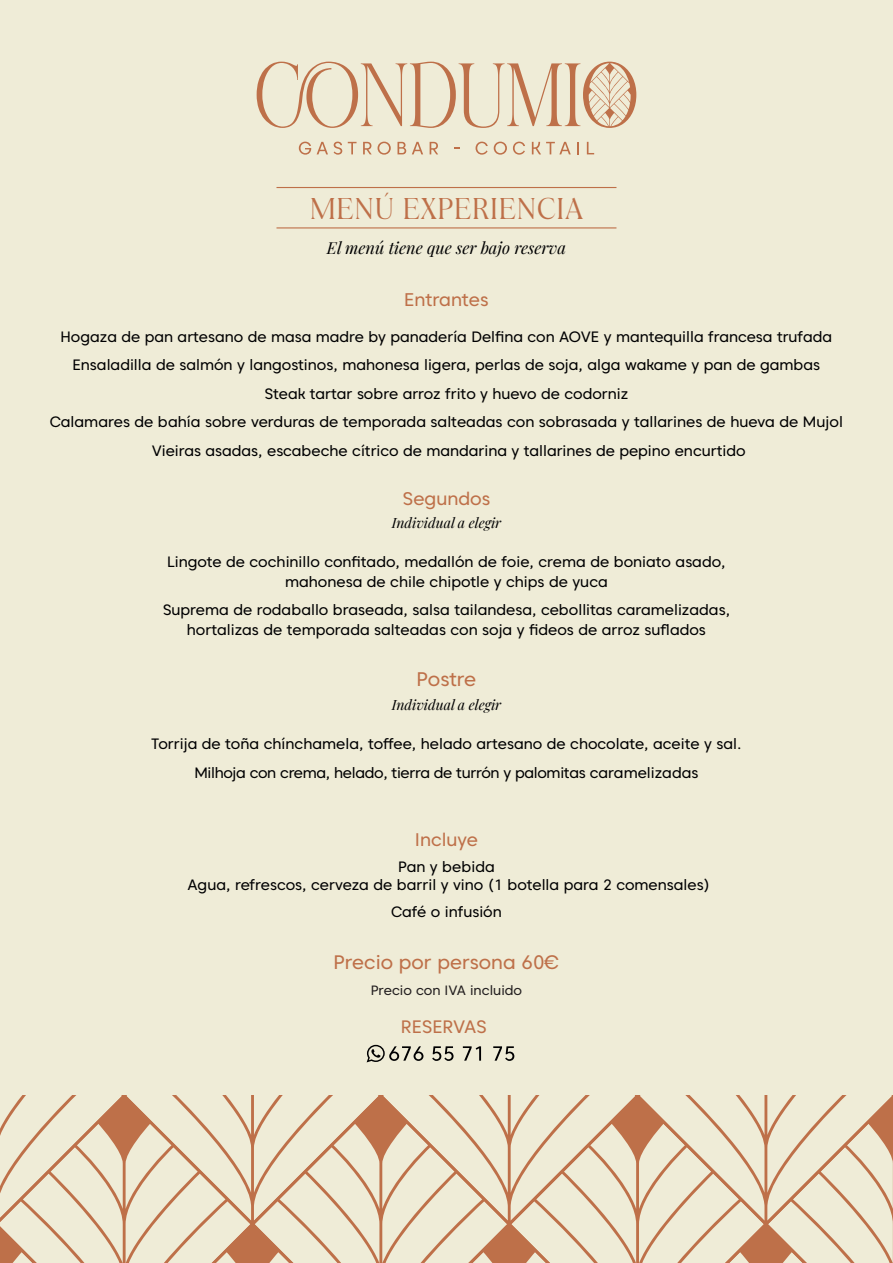
<style>
.page{position:relative;width:893px;height:1263px;background:#efecd7}
.page>*{position:absolute;margin:0;border:0;box-sizing:border-box;transform-origin:0 0}
.t1{font:30px "Montas";letter-spacing:.025em;color:#be7049}
.t2{font:19.65px "Caros";letter-spacing:-.01em;color:#be7049}
.t3{font:19.5px "Caros";color:#be7049}
.t4{font:18.3px "Caros";color:#be7049}
.t5{font:18px "Caros";color:#be7049}
.t6{font:italic 16.5px "Playfair Display";color:#000001}
.t7{font:15px/28.5px "Caros";color:#000001;text-align:center}
.t8{font:italic 14.1px "Playfair Display";color:#000001}
.t9{font:13.5px "Caros";color:#231f20}
</style>
<div class="page">
<svg style="left:0;top:1096px;width:893px;height:167px"></svg>
<hr style="left:276px;top:187px;width:340px;height:1px;background:#be7049">
<hr style="left:276px;top:227px;width:340px;height:1px;background:#be7049">
<svg style="left:299px;top:142px;width:12px;height:13px"></svg>
<svg style="left:317px;top:142px;width:11px;height:12px"></svg>
<svg style="left:334px;top:142px;width:8px;height:13px"></svg>
<svg style="left:348px;top:142px;width:9px;height:12px"></svg>
<svg style="left:363px;top:142px;width:28px;height:13px"></svg>
<svg style="left:397px;top:142px;width:9px;height:12px"></svg>
<svg style="left:412px;top:142px;width:11px;height:12px"></svg>
<svg style="left:430px;top:142px;width:8px;height:12px"></svg>
<svg style="left:476px;top:142px;width:12px;height:13px"></svg>
<svg style="left:494px;top:142px;width:13px;height:13px"></svg>
<svg style="left:513px;top:142px;width:12px;height:13px"></svg>
<svg style="left:532px;top:142px;width:39px;height:12px"></svg>
<svg style="left:577px;top:142px;width:2px;height:12px"></svg>
<svg style="left:587px;top:142px;width:7px;height:12px"></svg>
<svg style="left:257px;top:62px;width:379px;height:66px"></svg>
<svg style="left:432px;top:1046px;width:22px;height:15px"></svg>
<svg style="left:463px;top:1046px;width:18px;height:15px"></svg>
<svg style="left:493px;top:1046px;width:21px;height:15px"></svg>
<svg style="left:367px;top:1045px;width:56px;height:17px"></svg>
<h1 class="t1" style="left:310px;top:192px;width:275px">MENÚ EXPERIENCIA</h1>
<p class="t6" style="left:327px;top:234px;width:240px">El menú tiene que ser bajo reserva</p>
<p class="t4" style="left:404px;top:287px;width:86px">Entrantes</p>
<p class="t7" style="left:50px;top:322px;width:795px">Hogaza de pan artesano de masa madre by panadería Delfina con AOVE y mantequilla francesa trufada Ensaladilla de salmón y langostinos, mahonesa ligera, perlas de soja, alga wakame y pan de gambas<br>Steak tartar sobre arroz frito y huevo de codorniz<br>Calamares de bahía sobre verduras de temporada salteadas con sobrasada y tallarines de hueva de Mujol Vieiras asadas, escabeche cítrico de mandarina y tallarines de pepino encurtido</p>
<p class="t4" style="left:403px;top:487px;width:89px">Segundos</p>
<p class="t8" style="left:392px;top:512px;width:111px">Individual a elegir</p>
<p class="t7" style="left:167px;top:552px;width:560px;line-height:19.5px">Lingote de cochinillo confitado, medallón de foie, crema de boniato asado, mahonesa de chile chipotle y chips de yuca</p>
<p class="t7" style="left:163px;top:600px;width:569px;line-height:19.5px">Suprema de rodaballo braseada, salsa tailandesa, cebollitas caramelizadas, hortalizas de temporada salteadas con soja y fideos de arroz suflados</p>
<h2 class="t2" style="left:417px;top:666px;width:61px">Postre</h2>
<p class="t8" style="left:392px;top:694px;width:111px">Individual a elegir</p>
<p class="t7" style="left:151px;top:730px;width:592px">Torrija de toña chínchamela, toffee, helado artesano de chocolate, aceite y sal.<br>Milhoja con crema, helado, tierra de turrón y palomitas caramelizadas</p>
<p class="t4" style="left:415px;top:828px;width:65px">Incluye</p>
<p class="t7" style="left:187px;top:857px;width:524px;line-height:18.3px">Pan y bebida<br>Agua, refrescos, cerveza de barril y vino (1 botella para 2 comensales)</p>
<p class="t7" style="left:391px;top:897px;width:112px">Café o infusión</p>
<h3 class="t3" style="left:333px;top:950px;width:227px">Precio por persona 60€</h3>
<p class="t9" style="left:371px;top:981px;width:153px">Precio con IVA incluido</p>
<p class="t5" style="left:401px;top:1014px;width:87px">RESERVAS</p>
</div>
